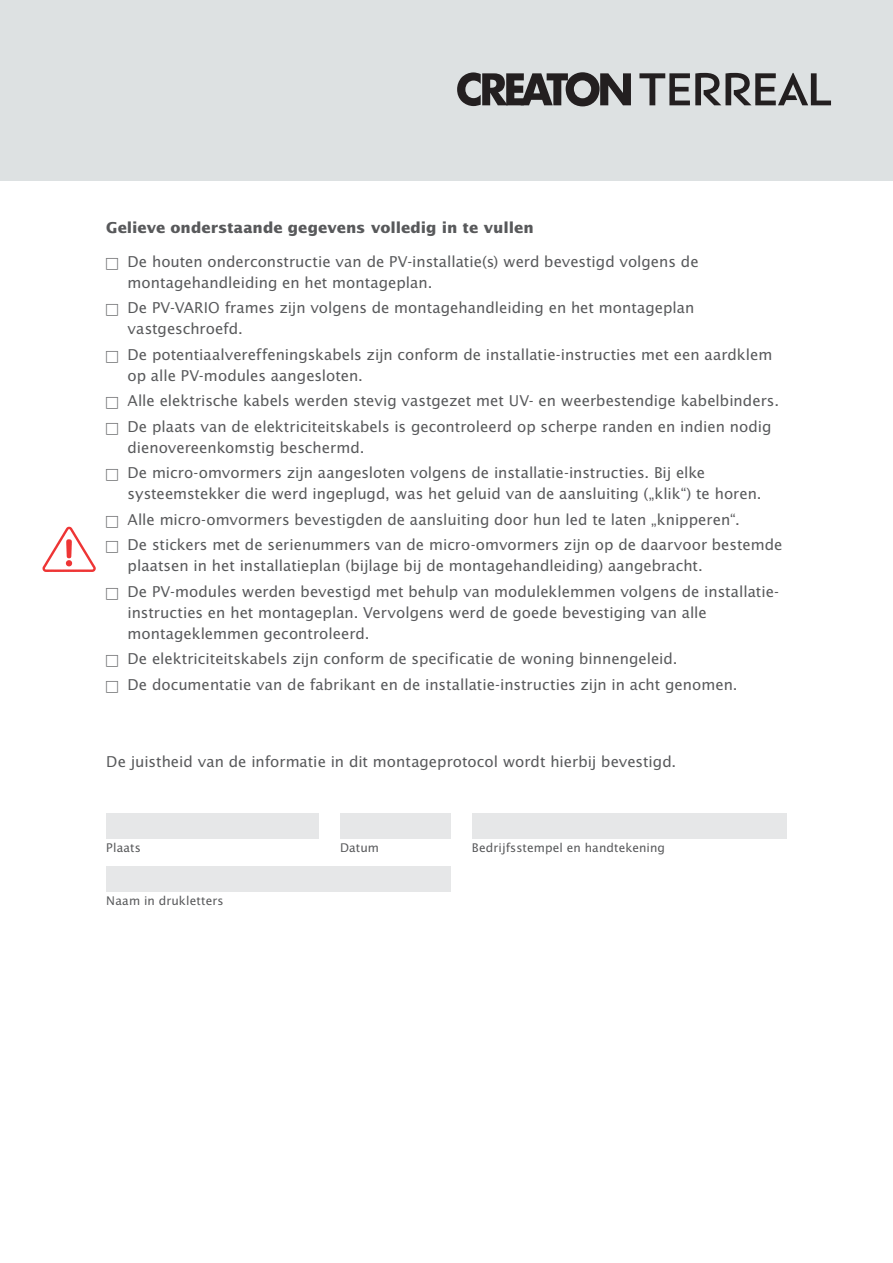
<style>
.page{position:relative;width:893px;height:1263px;background:#fff}
.page>*{position:absolute;margin:0;border:0;box-sizing:border-box;transform-origin:0 0}
.t1{font:15px/21px "Lucida Sans Std";color:#58595b}
.t2{font:700 15px "Lucida Sans Std";color:#58595b}
.t3{font:12px "Lucida Sans Std";letter-spacing:.005em;color:#58595b}
</style>
<div class="page">
<div style="left:0;top:0;width:893px;height:181px;background:#dde1e2"></div>
<svg style="left:457px;top:72px;width:374px;height:34px"></svg>
<svg style="left:42px;top:526px;width:54px;height:46px"></svg>
<div style="left:106px;top:813px;width:213px;height:25px;background:#e6e7e8"></div>
<div style="left:106px;top:866px;width:345px;height:25px;background:#e6e7e8"></div>
<div style="left:340px;top:813px;width:111px;height:25px;background:#e6e7e8"></div>
<div style="left:472px;top:813px;width:315px;height:25px;background:#e6e7e8"></div>
<p class="t2" style="left:106px;top:220px;width:429px">Gelieve onderstaande gegevens volledig in te vullen</p>
<p class="t1" style="left:128px;top:252px;width:573px;text-indent:-21px">□ De houten onderconstructie van de PV-installatie(s) werd bevestigd volgens de montagehandleiding en het montageplan.</p>
<p class="t1" style="left:128px;top:298px;width:568px;text-indent:-21px">□ De PV-VARIO frames zijn volgens de montagehandleiding en het montageplan vastgeschroefd.</p>
<p class="t1" style="left:128px;top:345px;width:646px;text-indent:-21px">□ De potentiaalvereffeningskabels zijn conform de installatie-instructies met een aardklem op alle PV-modules aangesloten.</p>
<p class="t1" style="left:106px;top:391px;width:674px">□ Alle elektrische kabels werden stevig vastgezet met UV- en weerbestendige kabelbinders.</p>
<p class="t1" style="left:128px;top:417px;width:645px;text-indent:-21px">□ De plaats van de elektriciteitskabels is gecontroleerd op scherpe randen en indien nodig dienovereenkomstig beschermd.</p>
<p class="t1" style="left:128px;top:463px;width:636px;text-indent:-21px">□ De micro-omvormers zijn aangesloten volgens de installatie-instructies. Bij elke systeemstekker die werd ingeplugd, was het geluid van de aansluiting („klik“) te horen.</p>
<p class="t1" style="left:106px;top:510px;width:635px">□ Alle micro-omvormers bevestigden de aansluiting door hun led te laten „knipperen“.</p>
<p class="t1" style="left:128px;top:535px;width:656px;text-indent:-21px">□ De stickers met de serienummers van de micro-omvormers zijn op de daarvoor bestemde plaatsen in het installatieplan (bijlage bij de montagehandleiding) aangebracht.</p>
<p class="t1" style="left:128px;top:582px;width:653px;text-indent:-21px">□ De PV-modules werden bevestigd met behulp van moduleklemmen volgens de installatie&shy;instructies en het montageplan. Vervolgens werd de goede bevestiging van alle montageklemmen gecontroleerd.</p>
<p class="t1" style="left:106px;top:649px;width:573px">□ De elektriciteitskabels zijn conform de specificatie de woning binnengeleid.</p>
<p class="t1" style="left:106px;top:675px;width:633px">□ De documentatie van de fabrikant en de installatie-instructies zijn in acht genomen.</p>
<p class="t1" style="left:106px;top:752px;width:572px">De juistheid van de informatie in dit montageprotocol wordt hierbij bevestigd.</p>
<p class="t3" style="left:106px;top:842px;width:36px">Plaats</p>
<p class="t3" style="left:106px;top:895px;width:119px">Naam in drukletters</p>
<p class="t3" style="left:340px;top:842px;width:40px">Datum</p>
<p class="t3" style="left:472px;top:842px;width:195px">Bedrijfsstempel en handtekening</p>
</div>
